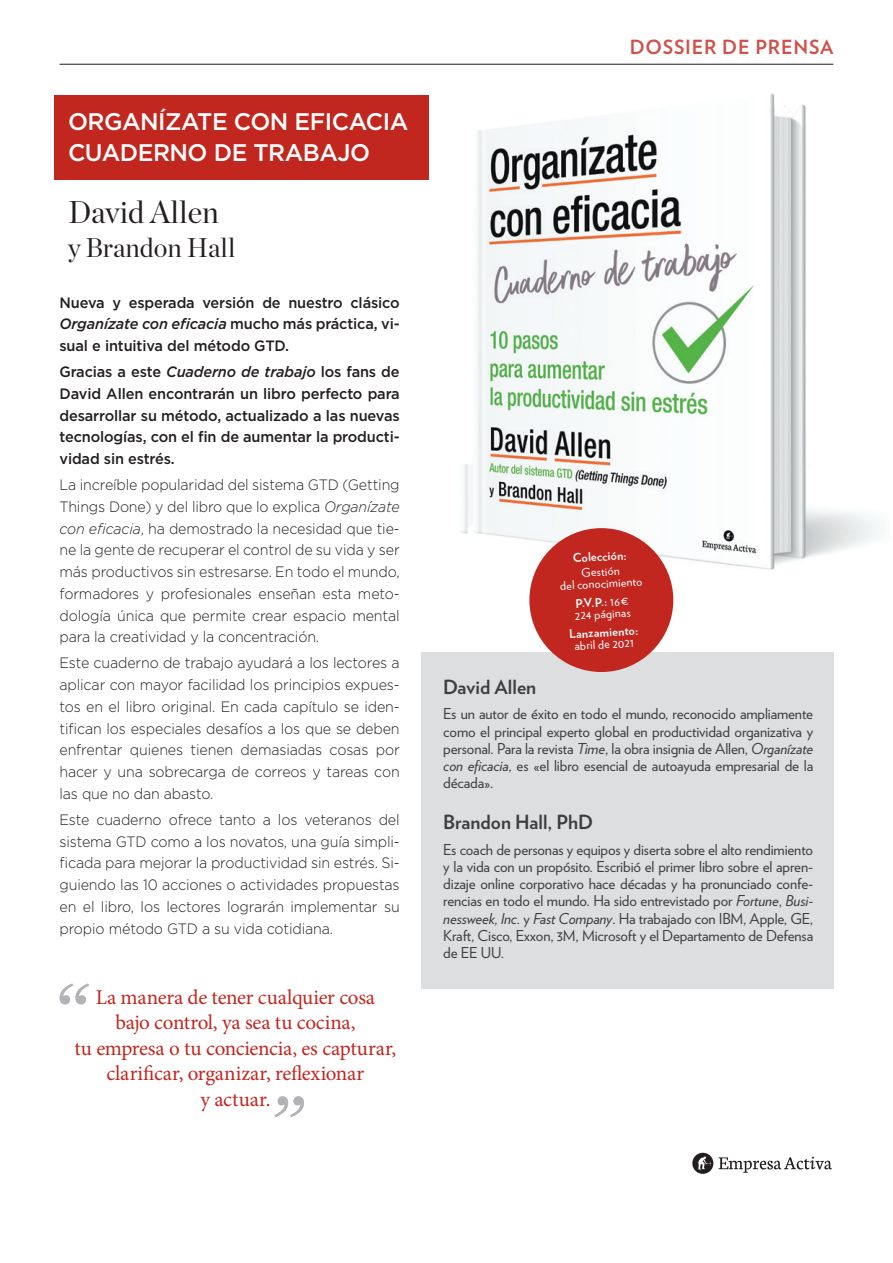
<style>
.page{position:relative;width:893px;height:1263px;background:#fff}
.page>*{position:absolute;margin:0;border:0;box-sizing:border-box;transform-origin:0 0}
.t1{font:31.5px "Chronicle Display";color:#231f20}
.t2{font:27px "Chronicle Display";color:#231f20}
.t3{font:500 24px/31.5px "Gotham";letter-spacing:-.02em;color:#fff}
.t4{font:21px/25.5px "Minion Pro";letter-spacing:-.01em;color:#c1271f;text-align:center}
.t5{font:700 19.5px "Verlag";color:#3e3e3f}
.t6{font:700 19.5px "Verlag";letter-spacing:.04em;color:#ce524c}
.t7{font:19.35px "Neuton Cursive";color:#231f20}
.t8{font:300 15px/21.8px "Gotham";letter-spacing:-.01em;color:#231f20;text-align:justify;scale:.95 1}
.t9{font:15px/17.2px "Verlag";letter-spacing:-.01em;color:#3e3e3f;text-align:justify}
.t10{font:500 15px/21.8px "Gotham";letter-spacing:-.01em;color:#231f20;text-align:justify}
.t11{font:12px/12px "Verlag";color:#fff;text-align:center}
.t12{font:700 12px "Verlag";color:#fff}
.s1{font-style:italic}
.s2{font-weight:700}
</style>
<div class="page">
<hr style="left:60px;top:64px;width:773px;height:1px;background:#231f20">
<div style="left:54px;top:96px;width:375px;height:84px;background:#c1271f"></div>
<div style="left:421px;top:652px;width:412px;height:337px;background:#dddee0"></div>
<svg style="left:692px;top:1153px;width:140px;height:21px"></svg>
<img style="left:460px;top:93px;width:421px;height:495px">
<div style="left:529px;top:528px;width:144px;height:144px;background:#c1271f;border-radius:50%"></div>
<svg style="left:60px;top:983px;width:29px;height:21px"></svg>
<svg style="left:274px;top:1096px;width:30px;height:21px"></svg>
<h3 class="t3" style="left:68px;top:105px;width:342px">ORGANÍZATE CON EFICACIA<br>CUADERNO DE TRABAJO</h3>
<h1 class="t1" style="left:68px;top:187px;width:152px">David Allen</h1>
<h2 class="t2" style="left:68px;top:227px;width:169px">y Brandon Hall</h2>
<p class="t10" style="left:60px;top:291px;width:342px">Nueva y esperada versión de nuestro clásico <span class="s1">Organízate con eficacia</span> mucho más práctica, vi&shy;sual e intuitiva del método GTD.</p>
<p class="t10" style="left:60px;top:361px;width:342px">Gracias a este <span class="s1">Cuaderno de trabajo</span> los fans de David Allen encontrarán un libro perfecto para desarrollar su método, actualizado a las nuevas tecnologías, con el fin de aumentar la producti&shy;vidad sin estrés.</p>
<p class="t8" style="left:60px;top:473px;width:360px">La increíble popularidad del sistema GTD (Getting Things Done) y del libro que lo explica <span class="s1">Organízate con eficacia</span>, ha demostrado la necesidad que tie&shy;ne la gente de recuperar el control de su vida y ser más productivos sin estresarse. En todo el mundo, formadores y profesionales enseñan esta meto&shy;dología única que permite crear espacio mental para la creatividad y la concentración.</p>
<p class="t8" style="left:60px;top:652px;width:360px">Este cuaderno de trabajo ayudará a los lectores a aplicar con mayor facilidad los principios expues&shy;tos en el libro original. En cada capítulo se iden&shy;tifican los especiales desafíos a los que se deben enfrentar quienes tienen demasiadas cosas por hacer y una sobrecarga de correos y tareas con las que no dan abasto.</p>
<p class="t8" style="left:60px;top:808px;width:360px">Este cuaderno ofrece tanto a los veteranos del sistema GTD como a los novatos, una guía simpli&shy;ficada para mejorar la productividad sin estrés. Si&shy;guiendo las 10 acciones o actividades propuestas en el libro, los lectores lograrán implementar su propio método GTD a su vida cotidiana.</p>
<h3 class="t4" style="left:74px;top:984px;width:323px">La manera de tener cualquier cosa<br>bajo control, ya sea tu cocina,<br>tu empresa o tu conciencia, es capturar, clarificar, organizar, reflexionar<br>y actuar.</h3>
<h3 class="t6" style="left:630px;top:32px;width:205px">DOSSIER DE PRENSA</h3>
<p class="t12" style="left:572px;top:548px;width:55px;rotate:-3deg">Colección:</p>
<p class="t11" style="left:559px;top:567px;width:84px;rotate:-3deg">Gestión<br>del conocimiento</p>
<p class="t11" style="left:574px;top:597px;width:57px;text-align:left;rotate:-3deg"><span class="s2">P.V.P.:</span> 16€<br>224 páginas</p>
<p class="t12" style="left:569px;top:624px;width:70px;rotate:-3deg">Lanzamiento:</p>
<p class="t11" style="left:574px;top:639px;width:61px;rotate:-3deg">abril de 2021</p>
<h3 class="t5" style="left:443px;top:671px;width:94px">David Allen</h3>
<p class="t9" style="left:443px;top:704px;width:371px">Es un autor de éxito en todo el mundo, reconocido ampliamente como el principal experto global en productividad organizativa y personal. Para la revista <span class="s1">Time</span>, la obra insignia de Allen, <span class="s1">Organízate con eficacia</span>, es «el libro esencial de autoayuda empresarial de la década».</p>
<h3 class="t5" style="left:443px;top:806px;width:152px">Brandon Hall, PhD</h3>
<p class="t9" style="left:443px;top:840px;width:371px">Es coach de personas y equipos y diserta sobre el alto rendimiento y la vida con un propósito. Escribió el primer libro sobre el apren&shy;dizaje online corporativo hace décadas y ha pronunciado confe&shy;rencias en todo el mundo. Ha sido entrevistado por <span class="s1">Fortune</span>, <span class="s1">Busi&shy;nessweek, Inc.</span> y <span class="s1">Fast Company</span>. Ha trabajado con IBM, Apple, GE, Kraft, Cisco, Exxon, 3M, Microsoft y el Departamento de Defensa de EE UU.</p>
<p class="t7" style="left:810px;top:1153px;width:7px">i</p>
</div>
